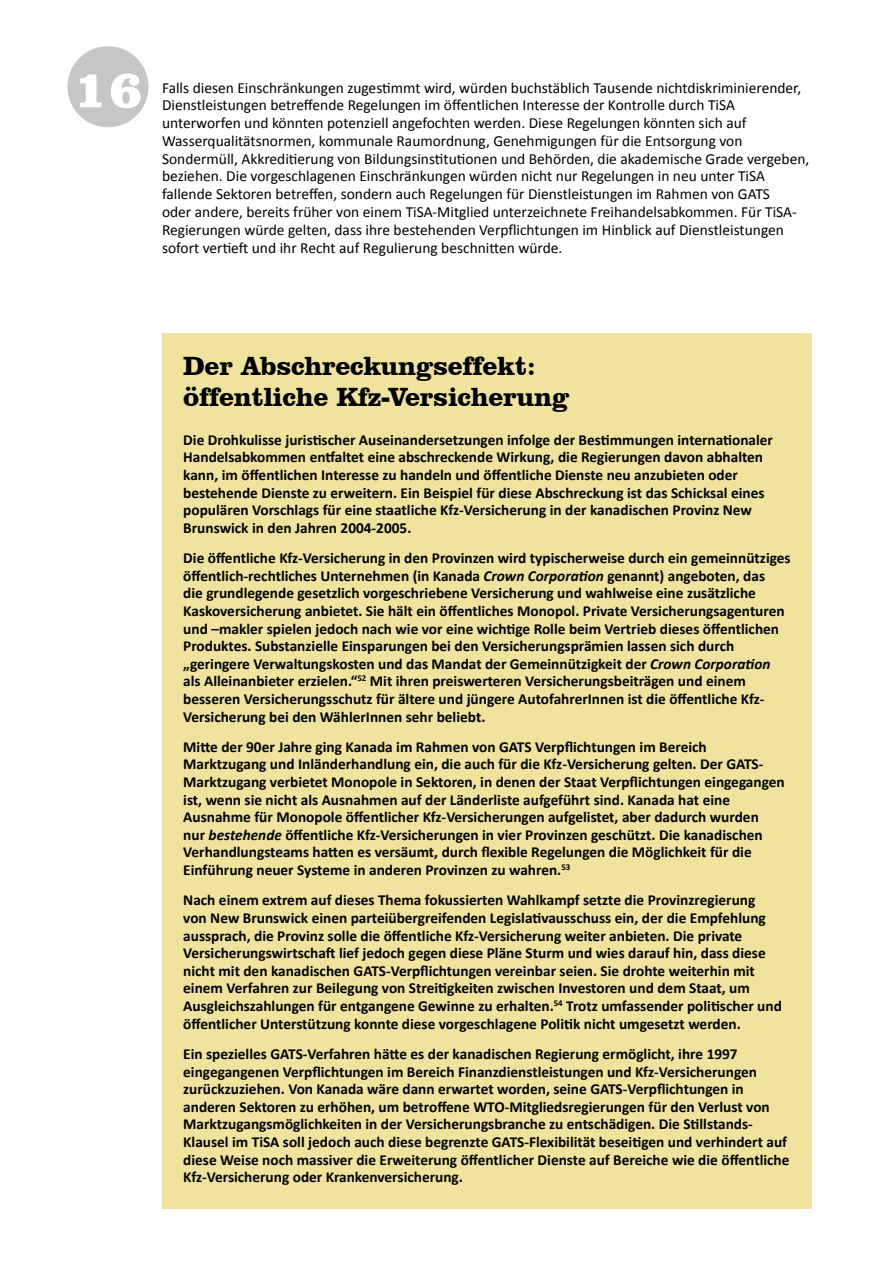
<style>
.page{position:relative;width:893px;height:1263px;background:#fff}
.page>*{position:absolute;margin:0;border:0;box-sizing:border-box;transform-origin:0 0}
.t1{font:900 54px "Clarendon BT";color:#fff}
.t2{font:700 27px/31px "Clarendon BT";letter-spacing:-.01em;color:#000}
.t3{font:15.45px/17.7px "Calibri";color:#000}
.t4{font:700 15.3px/17.5px "Calibri";color:#000}
.s1{font-style:italic}
</style>
<div class="page">
<div style="left:68px;top:46px;width:80px;height:81px;background:#c6c6c6;border-radius:50%"></div>
<div style="left:162px;top:333px;width:650px;height:876px;background:#efe39e"></div>
<h1 class="t1" style="left:73px;top:55px;width:71px">16</h1>
<p class="t3" style="left:162px;top:78px;width:649px">Falls diesen Einschränkungen zugestimmt wird, würden buchstäblich Tausende nichtdiskriminierender, Dienstleistungen betreffende Regelungen im öffentlichen Interesse der Kontrolle durch TiSA unterworfen und könnten potenziell angefochten werden. Diese Regelungen könnten sich auf Wasserqualitätsnormen, kommunale Raumordnung, Genehmigungen für die Entsorgung von Sondermüll, Akkreditierung von Bildungsinstitutionen und Behörden, die akademische Grade vergeben, beziehen. Die vorgeschlagenen Einschränkungen würden nicht nur Regelungen in neu unter TiSA fallende Sektoren betreffen, sondern auch Regelungen für Dienstleistungen im Rahmen von GATS<br>oder andere, bereits früher von einem TiSA-Mitglied unterzeichnete Freihandelsabkommen. Für TiSA-Regierungen würde gelten, dass ihre bestehenden Verpflichtungen im Hinblick auf Dienstleistungen sofort vertieft und ihr Recht auf Regulierung beschnitten würde.</p>
<h2 class="t2" style="left:183px;top:350px;width:387px">Der Abschreckungseffekt: öffentliche Kfz-Versicherung</h2>
<p class="t4" style="left:183px;top:430px;width:591px">Die Drohkulisse juristischer Auseinandersetzungen infolge der Bestimmungen internationaler Handelsabkommen entfaltet eine abschreckende Wirkung, die Regierungen davon abhalten kann, im öffentlichen Interesse zu handeln und öffentliche Dienste neu anzubieten oder bestehende Dienste zu erweitern. Ein Beispiel für diese Abschreckung ist das Schicksal eines populären Vorschlags für eine staatliche Kfz-Versicherung in der kanadischen Provinz New Brunswick in den Jahren 2004-2005.</p>
<p class="t4" style="left:183px;top:549px;width:609px">Die öffentliche Kfz-Versicherung in den Provinzen wird typischerweise durch ein gemeinnütziges öffentlich-rechtliches Unternehmen (in Kanada <span class="s1">Crown Corporation</span> genannt) angeboten, das<br>die grundlegende gesetzlich vorgeschriebene Versicherung und wahlweise eine zusätzliche Kaskoversicherung anbietet. Sie hält ein öffentliches Monopol. Private Versicherungsagenturen und –makler spielen jedoch nach wie vor eine wichtige Rolle beim Vertrieb dieses öffentlichen Produktes. Substanzielle Einsparungen bei den Versicherungsprämien lassen sich durch „geringere Verwaltungskosten und das Mandat der Gemeinnützigkeit der <span class="s1">Crown Corporation </span>als Alleinanbieter erzielen.“<sup>52</sup> Mit ihren preiswerteren Versicherungsbeiträgen und einem besseren Versicherungsschutz für ältere und jüngere AutofahrerInnen ist die öffentliche Kfz-Versicherung bei den WählerInnen sehr beliebt.</p>
<p class="t4" style="left:183px;top:737px;width:603px">Mitte der 90er Jahre ging Kanada im Rahmen von GATS Verpflichtungen im Bereich Marktzugang und Inländerhandlung ein, die auch für die Kfz-Versicherung gelten. Der GATS-Marktzugang verbietet Monopole in Sektoren, in denen der Staat Verpflichtungen eingegangen ist, wenn sie nicht als Ausnahmen auf der Länderliste aufgeführt sind. Kanada hat eine Ausnahme für Monopole öffentlicher Kfz-Versicherungen aufgelistet, aber dadurch wurden<br>nur <span class="s1">bestehende</span> öffentliche Kfz-Versicherungen in vier Provinzen geschützt. Die kanadischen Verhandlungsteams hatten es versäumt, durch flexible Regelungen die Möglichkeit für die Einführung neuer Systeme in anderen Provinzen zu wahren.<sup>53</sup></p>
<p class="t4" style="left:183px;top:891px;width:600px">Nach einem extrem auf dieses Thema fokussierten Wahlkampf setzte die Provinzregierung von New Brunswick einen parteiübergreifenden Legislativausschuss ein, der die Empfehlung aussprach, die Provinz solle die öffentliche Kfz-Versicherung weiter anbieten. Die private Versicherungswirtschaft lief jedoch gegen diese Pläne Sturm und wies darauf hin, dass diese nicht mit den kanadischen GATS-Verpflichtungen vereinbar seien. Sie drohte weiterhin mit einem Verfahren zur Beilegung von Streitigkeiten zwischen Investoren und dem Staat, um Ausgleichszahlungen für entgangene Gewinne zu erhalten.<sup>54</sup> Trotz umfassender politischer und öffentlicher Unterstützung konnte diese vorgeschlagene Politik nicht umgesetzt werden.</p>
<p class="t4" style="left:183px;top:1044px;width:608px">Ein spezielles GATS-Verfahren hätte es der kanadischen Regierung ermöglicht, ihre 1997 eingegangenen Verpflichtungen im Bereich Finanzdienstleistungen und Kfz-Versicherungen zurückzuziehen. Von Kanada wäre dann erwartet worden, seine GATS-Verpflichtungen in anderen Sektoren zu erhöhen, um betroffene WTO-Mitgliedsregierungen für den Verlust von Marktzugangsmöglichkeiten in der Versicherungsbranche zu entschädigen. Die Stillstands-Klausel im TiSA soll jedoch auch diese begrenzte GATS-Flexibilität beseitigen und verhindert auf diese Weise noch massiver die Erweiterung öffentlicher Dienste auf Bereiche wie die öffentliche Kfz-Versicherung oder Krankenversicherung.</p>
</div>
